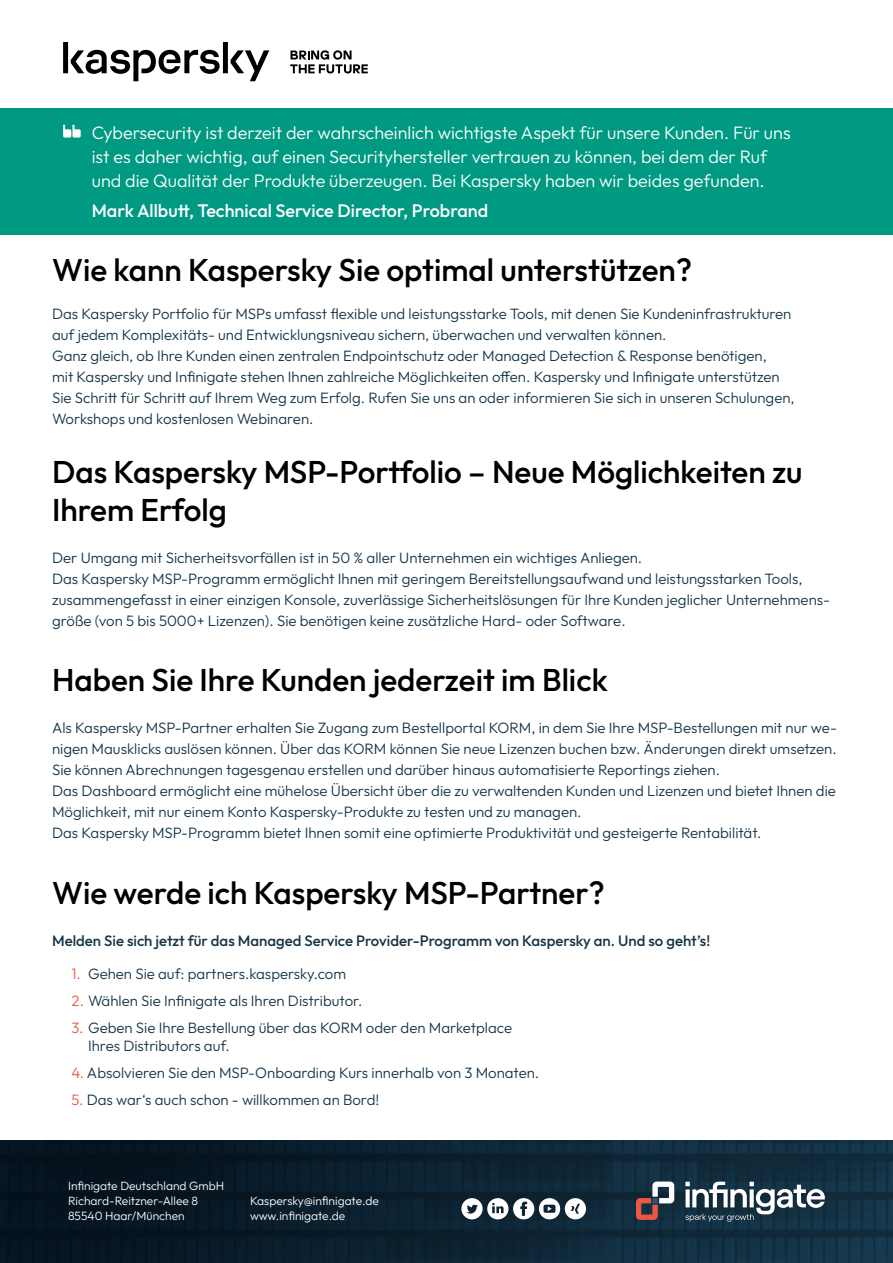
<style>
.page{position:relative;width:893px;height:1263px;background:#fff}
.page>*{position:absolute;margin:0;border:0;box-sizing:border-box;transform-origin:0 0}
.t1{font:500 31.5px/37.8px "Outfit";color:#000}
.t2{font:300 18px/24px "Outfit";color:#fff}
.t3{font:500 18px "Outfit";color:#fff}
.t4{font:300 15px/21px "Outfit";color:#163549}
.t5{font:500 15px "Outfit";color:#163549}
.t6{font:300 12px/15px "Outfit";color:#fff}
.s1{color:#eb5740}
</style>
<div class="page">
<div style="left:0;top:108px;width:893px;height:126px;background:#009982"></div>
<svg style="left:63px;top:42px;width:206px;height:39px"></svg>
<svg style="left:290px;top:50px;width:78px;height:23px"></svg>
<svg style="left:63px;top:125px;width:18px;height:13px"></svg>
<img style="left:0;top:1141px;width:893px;height:122px">
<svg style="left:461px;top:1198px;width:125px;height:21px"></svg>
<svg style="left:636px;top:1181px;width:38px;height:39px"></svg>
<svg style="left:685px;top:1182px;width:140px;height:39px"></svg>
<p class="t2" style="left:92px;top:120px;width:700px">Cybersecurity ist derzeit der wahrscheinlich wichtigste Aspekt für unsere Kunden. Für uns ist es daher wichtig, auf einen Securityhersteller vertrauen zu können, bei dem der Ruf und die Qualität der Produkte überzeugen. Bei Kaspersky haben wir beides gefunden.</p>
<p class="t3" style="left:92px;top:200px;width:398px">Mark Allbutt, Technical Service Director, Probrand</p>
<h1 class="t1" style="left:52px;top:251px;width:641px">Wie kann Kaspersky Sie optimal unterstützen?</h1>
<p class="t4" style="left:52px;top:303px;width:744px">Das Kaspersky Portfolio für MSPs umfasst flexible und leistungsstarke Tools, mit denen Sie Kundeninfrastrukturen auf jedem Komplexitäts- und Entwicklungsniveau sichern, überwachen und verwalten können.<br>Ganz gleich, ob Ihre Kunden einen zentralen Endpointschutz oder Managed Detection &amp; Response benötigen,<br>mit Kaspersky und Infinigate stehen Ihnen zahlreiche Möglichkeiten offen. Kaspersky und Infinigate unterstützen Sie Schritt für Schritt auf Ihrem Weg zum Erfolg. Rufen Sie uns an oder informieren Sie sich in unseren Schulungen, Workshops und kostenlosen Webinaren.</p>
<h1 class="t1" style="left:52px;top:453px;width:752px">Das Kaspersky MSP-Portfolio – Neue Möglichkeiten zu<br>Ihrem Erfolg</h1>
<p class="t4" style="left:52px;top:547px;width:779px">Der Umgang mit Sicherheitsvorfällen ist in 50 % aller Unternehmen ein wichtiges Anliegen.<br>Das Kaspersky MSP-Programm ermöglicht Ihnen mit geringem Bereitstellungsaufwand und leistungsstarken Tools, zusammengefasst in einer einzigen Konsole, zuverlässige Sicherheitslösungen für Ihre Kunden jeglicher Unternehmens&shy;größe (von 5 bis 5000+ Lizenzen). Sie benötigen keine zusätzliche Hard- oder Software.</p>
<h1 class="t1" style="left:52px;top:661px;width:557px">Haben Sie Ihre Kunden jederzeit im Blick</h1>
<p class="t4" style="left:52px;top:717px;width:786px">Als Kaspersky MSP-Partner erhalten Sie Zugang zum Bestellportal KORM, in dem Sie Ihre MSP-Bestellungen mit nur we&shy;nigen Mausklicks auslösen können. Über das KORM können Sie neue Lizenzen buchen bzw. Änderungen direkt umsetzen.<br>Sie können Abrechnungen tagesgenau erstellen und darüber hinaus automatisierte Reportings ziehen.<br>Das Dashboard ermöglicht eine mühelose Übersicht über die zu verwaltenden Kunden und Lizenzen und bietet Ihnen die Möglichkeit, mit nur einem Konto Kaspersky-Produkte zu testen und zu managen.<br>Das Kaspersky MSP-Programm bietet Ihnen somit eine optimierte Produktivität und gesteigerte Rentabilität.</p>
<h1 class="t1" style="left:52px;top:873px;width:554px">Wie werde ich Kaspersky MSP-Partner?</h1>
<p class="t5" style="left:52px;top:932px;width:660px">Melden Sie sich jetzt für das Managed Service Provider-Programm von Kaspersky an. Und so geht’s!</p>
<p class="t4" style="left:72px;top:963px;width:276px"><span class="s1">1.</span> Gehen Sie auf: partners.kaspersky.com</p>
<p class="t4" style="left:72px;top:990px;width:293px"><span class="s1">2.</span> Wählen Sie Infinigate als Ihren Distributor.</p>
<p class="t4" style="left:88px;top:1018px;width:426px;line-height:18px;text-indent:-16px"><span class="s1">3.</span> Geben Sie Ihre Bestellung über das KORM oder den Marketplace<br>Ihres Distributors auf.</p>
<p class="t4" style="left:72px;top:1062px;width:469px"><span class="s1">4.</span> Absolvieren Sie den MSP-Onboarding Kurs innerhalb von 3 Monaten.</p>
<p class="t4" style="left:72px;top:1089px;width:309px"><span class="s1">5.</span> Das war‘s auch schon - willkommen an Bord!</p>
<p class="t6" style="left:68px;top:1178px;width:158px">Infinigate Deutschland GmbH<br>Richard-Reitzner-Allee 8<br>85540 Haar/München</p>
<p class="t6" style="left:250px;top:1193px;width:130px">Kaspersky@infinigate.de www.infinigate.de</p>
</div>
